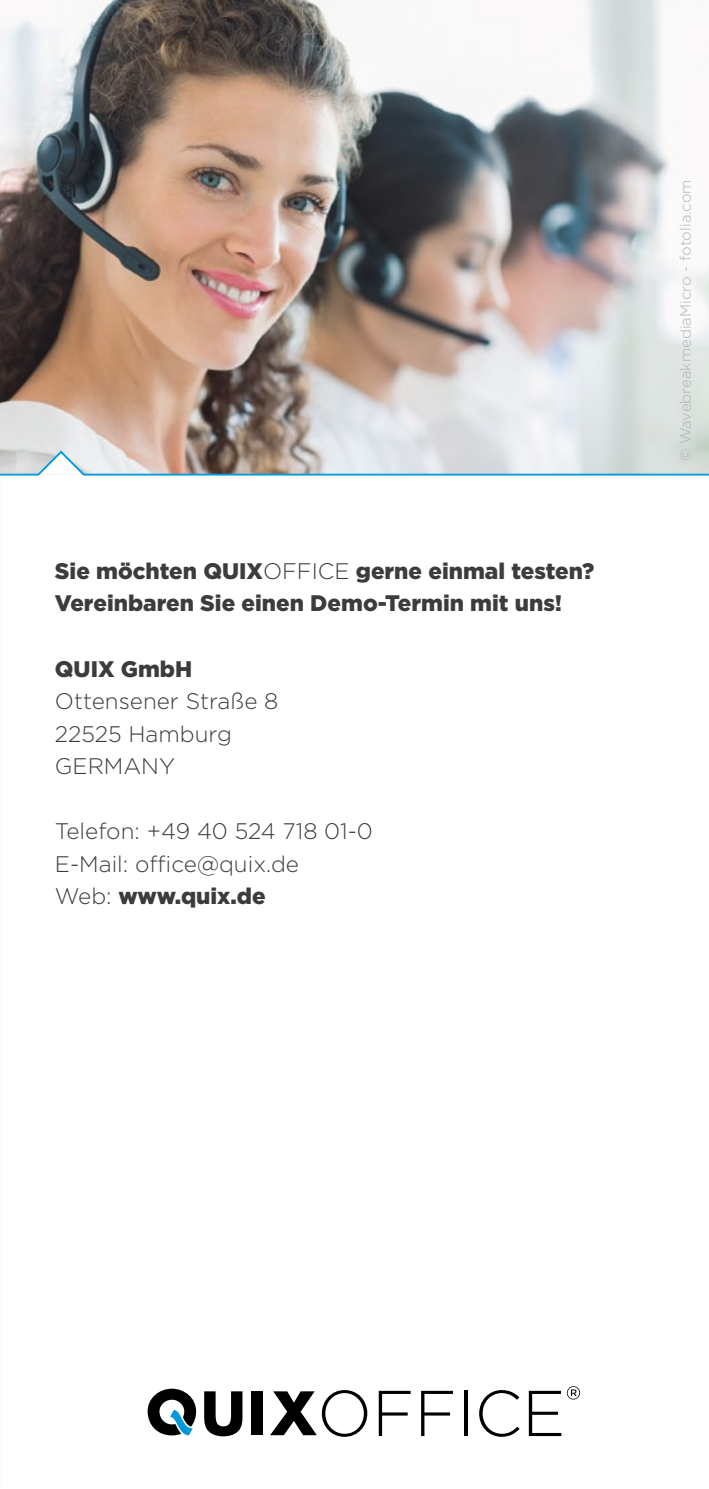
<style>
.page{position:relative;width:709px;height:1489px;background:#fff}
.page>*{position:absolute;margin:0;border:0;box-sizing:border-box;transform-origin:0 0}
.t1{font:300 22.5px/32.5px "Gotham";color:#3c3c3b}
.t2{font:900 22.5px/32.5px "Gotham";color:#3c3c3b}
.t3{font:300 15px "Gotham";color:#b3b2b2}
.s1{font-weight:300}
.s2{font-weight:900}
</style>
<div class="page">
<img style="left:0;top:0;width:709px;height:449px">
<svg style="left:0;top:449px;width:709px;height:27px;background:#c4cbce"></svg>
<svg style="left:204px;top:1391px;width:38px;height:45px"></svg>
<div style="left:252px;top:1391px;width:11px;height:43px;background:#000"></div>
<svg style="left:270px;top:1390px;width:97px;height:46px"></svg>
<svg style="left:379px;top:1390px;width:31px;height:45px"></svg>
<svg style="left:421px;top:1390px;width:32px;height:45px"></svg>
<hr style="left:464px;top:1390px;width:3px;height:45px;background:#000">
<svg style="left:479px;top:1390px;width:40px;height:46px"></svg>
<svg style="left:529px;top:1390px;width:32px;height:45px"></svg>
<svg style="left:148px;top:1388px;width:48px;height:47px"></svg>
<svg style="left:567px;top:1386px;width:13px;height:13px"></svg>
<svg style="left:707px;top:222px;width:2px;height:27px"></svg>
<p class="t2" style="left:55px;top:554px;width:541px">Sie möchten QUIX<span class="s1">OFFICE</span> gerne einmal testen?<br>Vereinbaren Sie einen Demo-Termin mit uns!</p>
<p class="t2" style="left:55px;top:651px;width:139px">QUIX GmbH</p>
<p class="t1" style="left:55px;top:684px;width:225px">Ottensener Straße 8<br>22525 Hamburg<br>GERMANY</p>
<p class="t1" style="left:55px;top:814px;width:319px">Telefon: +49 40 524 718 01-0<br>E-Mail: office@quix.de<br>Web: <span class="s2">www.quix.de</span></p>
<p class="t3" style="left:677px;top:461px;width:283px;rotate:-90deg">© WavebreakmediaMicro - fotolia.com</p>
</div>
